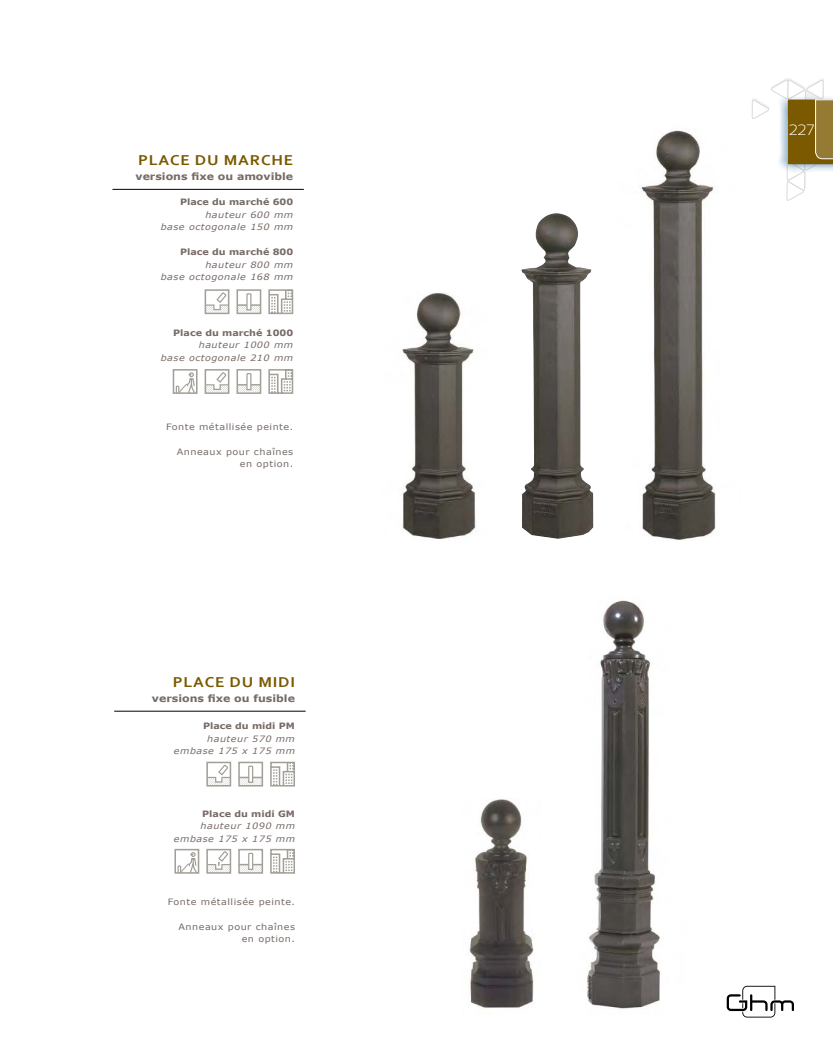
<style>
.page{position:relative;width:833px;height:1053px;background:#fff}
.page>*{position:absolute;margin:0;border:0;box-sizing:border-box;transform-origin:0 0}
.t1{font:700 15px "Corbel";letter-spacing:.05em;color:#7a5900;scale:1.1 1}
.t2{font:300 15px "Sansation";color:#fff}
.t3{font:700 10px "Verdana";color:#766a65;scale:1.1 1}
.t4{font:italic 8.75px/12.5px "Verdana";letter-spacing:.05em;color:#766a65;text-align:right;scale:1.1 1}
.t5{font:8.75px/12.5px "Verdana";letter-spacing:.05em;color:#766a65;text-align:right;scale:1.1 1}
.t6{font:700 8.75px "Verdana";color:#766a65;scale:1.1 1}
</style>
<div class="page">
<svg style="left:726px;top:985px;width:68px;height:32px"></svg>
<svg style="left:752px;top:78px;width:81px;height:123px"></svg>
<hr style="left:112px;top:189px;width:192px;height:1px;background:#000">
<svg style="left:268px;top:369px;width:25px;height:25px"></svg>
<svg style="left:268px;top:289px;width:25px;height:25px"></svg>
<div style="left:236px;top:369px;width:25px;height:25px;border:2px solid #a29f97"></div>
<svg style="left:237px;top:372px;width:23px;height:20px"></svg>
<div style="left:236px;top:289px;width:25px;height:25px;border:2px solid #a29f97"></div>
<hr style="left:237px;top:304px;width:23px;height:2px;background:#a29f97">
<svg style="left:238px;top:292px;width:22px;height:20px"></svg>
<div style="left:205px;top:369px;width:24px;height:25px;border:2px solid #a29f97"></div>
<svg style="left:205px;top:371px;width:24px;height:21px"></svg>
<div style="left:205px;top:289px;width:24px;height:25px;border:2px solid #a29f97"></div>
<svg style="left:205px;top:291px;width:24px;height:21px"></svg>
<hr style="left:114px;top:710px;width:192px;height:1px;background:#000">
<svg style="left:270px;top:761px;width:25px;height:25px"></svg>
<div style="left:238px;top:761px;width:25px;height:25px;border:2px solid #a29f97"></div>
<hr style="left:239px;top:776px;width:23px;height:2px;background:#a29f97">
<svg style="left:240px;top:765px;width:22px;height:19px"></svg>
<div style="left:206px;top:761px;width:25px;height:25px;border:2px solid #a29f97"></div>
<svg style="left:206px;top:763px;width:25px;height:21px"></svg>
<svg style="left:270px;top:848px;width:25px;height:25px"></svg>
<div style="left:238px;top:848px;width:25px;height:25px;border:2px solid #a29f97"></div>
<hr style="left:239px;top:863px;width:23px;height:2px;background:#a29f97">
<svg style="left:240px;top:852px;width:22px;height:20px"></svg>
<div style="left:206px;top:848px;width:25px;height:25px;border:2px solid #a29f97"></div>
<svg style="left:206px;top:850px;width:25px;height:22px"></svg>
<img style="left:402px;top:292px;width:74px;height:247px">
<img style="left:521px;top:213px;width:72px;height:325px">
<img style="left:641px;top:130px;width:75px;height:410px">
<img style="left:587px;top:600px;width:73px;height:409px">
<img style="left:469px;top:799px;width:65px;height:209px">
<div style="left:173px;top:369px;width:24px;height:25px;border:2px solid #a29f97"></div>
<svg style="left:175px;top:371px;width:21px;height:23px"></svg>
<div style="left:174px;top:848px;width:25px;height:25px;border:2px solid #a29f97"></div>
<svg style="left:177px;top:851px;width:21px;height:22px"></svg>
<h1 class="t1" style="left:138px;top:154px;width:143px">PLACE DU MARCHE</h1>
<p class="t3" style="left:135px;top:170px;width:145px">versions fixe ou amovible</p>
<p class="t6" style="left:180px;top:196px;width:104px">Place du marché 600</p>
<p class="t4" style="left:161px;top:208px;width:122px">hauteur 600 mm<br>base octogonale 150 mm</p>
<p class="t6" style="left:180px;top:246px;width:104px">Place du marché 800</p>
<p class="t4" style="left:161px;top:258px;width:122px">hauteur 800 mm<br>base octogonale 168 mm</p>
<p class="t6" style="left:173px;top:327px;width:111px">Place du marché 1000</p>
<p class="t4" style="left:161px;top:338px;width:122px">hauteur 1000 mm<br>base octogonale 210 mm</p>
<p class="t5" style="left:166px;top:420px;width:117px">Fonte métallisée peinte.</p>
<p class="t5" style="left:177px;top:445px;width:107px">Anneaux pour chaînes en option.</p>
<h1 class="t1" style="left:173px;top:675px;width:113px">PLACE DU MIDI</h1>
<p class="t3" style="left:152px;top:691px;width:131px">versions fixe ou fusible</p>
<p class="t6" style="left:203px;top:720px;width:85px">Place du midi PM</p>
<p class="t4" style="left:174px;top:732px;width:111px">hauteur 570 mm embase 175 x 175 mm</p>
<p class="t6" style="left:202px;top:808px;width:86px">Place du midi GM</p>
<p class="t4" style="left:174px;top:819px;width:111px">hauteur 1090 mm embase 175 x 175 mm</p>
<p class="t5" style="left:168px;top:894px;width:117px">Fonte métallisée peinte.</p>
<p class="t5" style="left:179px;top:919px;width:107px">Anneaux pour chaînes en option.</p>
<h1 class="t2" style="left:789px;top:121px;width:27px">227</h1>
</div>
